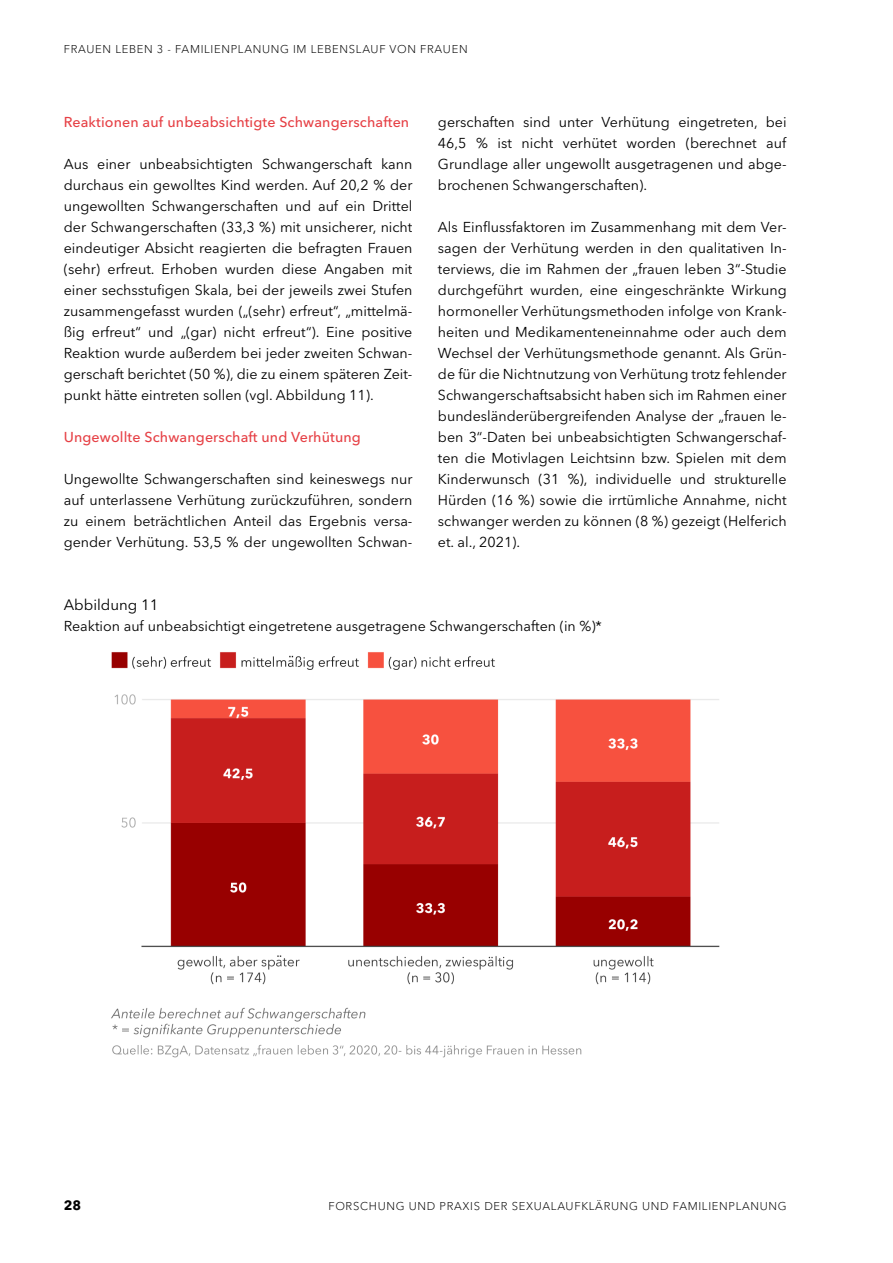
<style>
.page{position:relative;width:893px;height:1263px;background:#fff}
.page>*{position:absolute;margin:0;border:0;box-sizing:border-box;transform-origin:0 0}
.Abbildunghead_P{font:15px "Avenir Next LT Pro";color:#000}
.Fließtext_Abstand_P{font:14.25px/21px "Avenir Next LT Pro";color:#000;text-align:justify}
.Head_2_H3{font:500 14.25px "Avenir Next LT Pro";letter-spacing:.01em;color:#e64045}
.t1{font:700 13.5px "Avenir Next LT Pro";color:#000}
.t2{font:300 11.25px "Avenir Next LT Pro";letter-spacing:.06em;color:#000}
</style>
<div class="page">
<img style="left:111px;top:652px;width:609px;height:406px">
<p class="t2" style="left:64px;top:42px;width:405px">FRAUEN LEBEN 3 - FAMILIENPLANUNG IM LEBENSLAUF VON FRAUEN</p>
<h3 class="Head_2_H3" style="left:64px;top:114px;width:347px">Reaktionen auf unbeabsichtigte Schwangerschaften</h3>
<p class="Fließtext_Abstand_P" style="left:64px;top:154px;width:350px">Aus einer unbeabsichtigten Schwangerschaft kann durchaus ein gewolltes Kind werden. Auf 20,2 % der ungewollten Schwangerschaften und auf ein Drittel der Schwangerschaften (33,3 %) mit unsicherer, nicht eindeutiger Absicht reagierten die befragten Frauen (sehr) erfreut. Erhoben wurden diese Angaben mit einer sechsstufigen Skala, bei der jeweils zwei Stufen zusammengefasst wurden („(sehr) erfreut“, „mittelmä&shy;ßig erfreut“ und „(gar) nicht erfreut“). Eine positive Reaktion wurde außerdem bei jeder zweiten Schwan&shy;gerschaft berichtet (50 %), die zu einem späteren Zeit&shy;punkt hätte eintreten sollen (vgl. Abbildung 11).</p>
<h3 class="Head_2_H3" style="left:64px;top:429px;width:299px">Ungewollte Schwangerschaft und Verhütung</h3>
<p class="Fließtext_Abstand_P" style="left:64px;top:469px;width:350px">Ungewollte Schwangerschaften sind keineswegs nur auf unterlassene Verhütung zurückzuführen, sondern zu einem beträchtlichen Anteil das Ergebnis versa&shy;gender Verhütung. 53,5 % der ungewollten Schwan-</p>
<p class="Fließtext_Abstand_P" style="left:438px;top:112px;width:350px">gerschaften sind unter Verhütung eingetreten, bei 46,5 % ist nicht verhütet worden (berechnet auf Grundlage aller ungewollt ausgetragenen und abge&shy;brochenen Schwangerschaften).</p>
<p class="Fließtext_Abstand_P" style="left:438px;top:217px;width:350px">Als Einflussfaktoren im Zusammenhang mit dem Ver&shy;sagen der Verhütung werden in den qualitativen In&shy;terviews, die im Rahmen der „frauen leben 3“-Studie durchgeführt wurden, eine eingeschränkte Wirkung hormoneller Verhütungsmethoden infolge von Krank&shy;heiten und Medikamenteneinnahme oder auch dem Wechsel der Verhütungsmethode genannt. Als Grün&shy;de für die Nichtnutzung von Verhütung trotz fehlender Schwangerschaftsabsicht haben sich im Rahmen einer bundesländerübergreifenden Analyse der „frauen le&shy;ben 3“-Daten bei unbeabsichtigten Schwangerschaf&shy;ten die Motivlagen Leichtsinn bzw. Spielen mit dem Kinderwunsch (31 %), individuelle und strukturelle Hürden (16 %) sowie die irrtümliche Annahme, nicht schwanger werden zu können (8 %) gezeigt (Helferich et. al., 2021).</p>
<p class="Abbildunghead_P" style="left:64px;top:596px;width:96px">Abbildung 11</p>
<p class="Fließtext_Abstand_P" style="left:64px;top:616px;width:540px">Reaktion auf unbeabsichtigt eingetretene ausgetragene Schwangerschaften (in %)*</p>
<p class="t1" style="left:64px;top:1197px;width:19px">28</p>
<p class="t2" style="left:328px;top:1199px;width:460px">FORSCHUNG UND PRAXIS DER SEXUALAUFKLÄRUNG UND FAMILIENPLANUNG</p>
</div>
